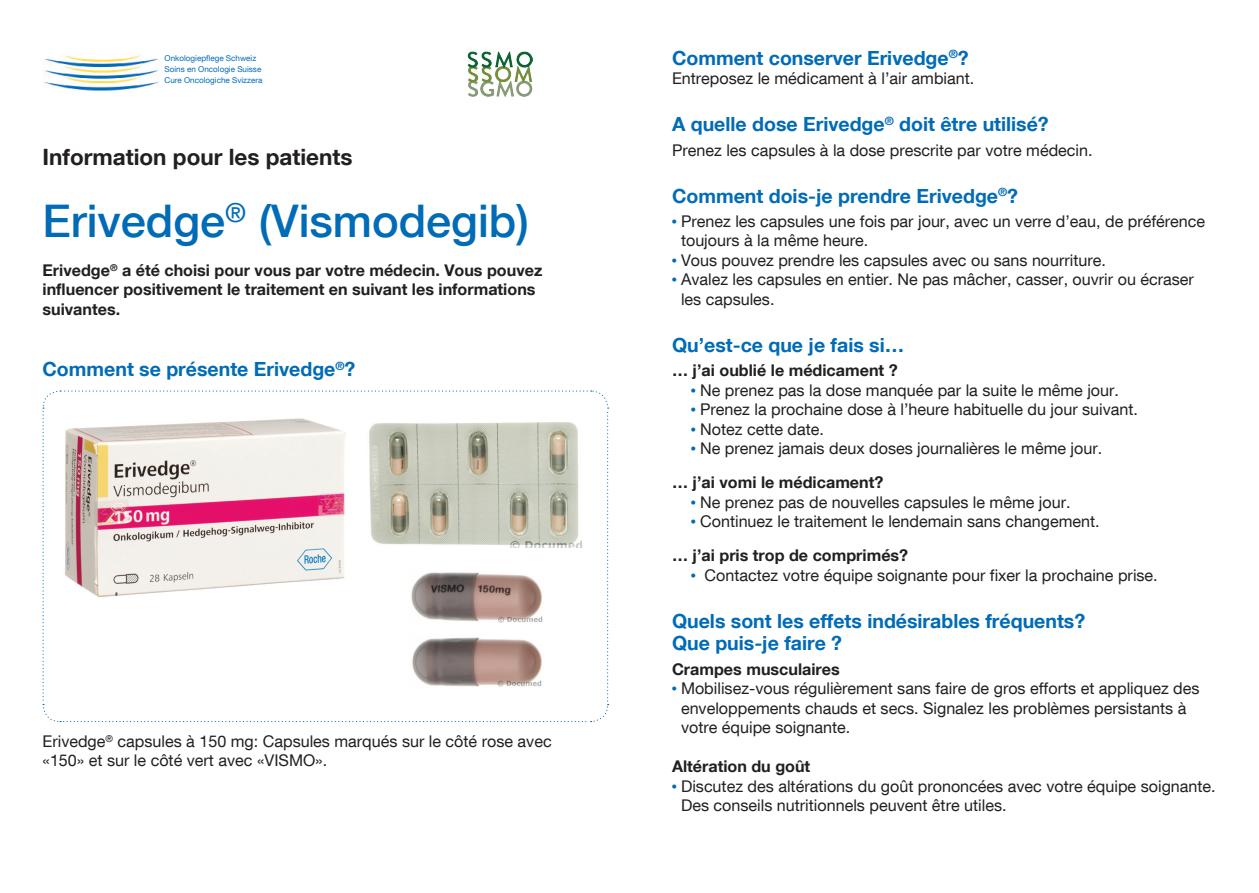
<style>
.page{position:relative;width:1259px;height:893px;background:#fff}
.page>*{position:absolute;margin:0;border:0;box-sizing:border-box;transform-origin:0 0}
.t1{font:500 45px "Helvetica Neue LT Com";color:#006bb6}
.t2{font:700 22.5px "Helvetica Neue LT Com";color:#231f20}
.t3{font:700 19.5px/22.5px "Helvetica Neue LT Com";color:#006bb6}
.t4{font:16.2px/19.5px "Helvetica Neue LT Com";color:#231f20}
.t5{font:700 16.2px/19.5px "Helvetica Neue LT Com";color:#231f20}
.t6{font:8.1px/10.9px "Helvetica Neue LT Com";color:#006bb6}
.s1{font-family:"Universal Std Newswith Comm Pi";color:#006bb6}
.s2{font-weight:700}
</style>
<div class="page">
<img style="left:44px;top:55px;width:115px;height:36px">
<svg style="left:42px;top:390px;width:567px;height:333px"></svg>
<img style="left:468px;top:51px;width:65px;height:45px">
<img style="left:367px;top:415px;width:217px;height:132px">
<img style="left:409px;top:570px;width:135px;height:53px">
<img style="left:409px;top:635px;width:135px;height:52px">
<img style="left:58px;top:410px;width:288px;height:190px">
<div style="left:247px;top:588px;width:106px;height:36px;background:#fff"></div>
<p class="t6" style="left:165px;top:53px;width:99px">Onkologiepflege Schweiz<br>Soins en Oncologie Suisse<br>Cure Oncologiche Svizzera</p>
<h2 class="t2" style="left:43px;top:143px;width:311px">Information pour les patients</h2>
<h1 class="t1" style="left:43px;top:194px;width:488px">Erivedge<sup>®</sup> (Vismodegib)</h1>
<p class="t5" style="left:43px;top:260px;width:501px">Erivedge<sup>®</sup> a été choisi pour vous par votre médecin. Vous pouvez influencer positivement le traitement en suivant les informations suivantes.</p>
<p class="t3" style="left:43px;top:358px;width:314px">Comment se présente Erivedge<sup>®</sup>?</p>
<p class="t4" style="left:43px;top:731px;width:510px">Erivedge<sup>®</sup> capsules à 150 mg: Capsules marqués sur le côté rose avec «150» et sur le côté vert avec «VISMO».</p>
<p class="t3" style="left:672px;top:46px;width:298px">Comment conserver Erivedge<sup>®</sup>?</p>
<p class="t4" style="left:672px;top:69px;width:304px">Entreposez le médicament à l’air ambiant.</p>
<p class="t3" style="left:672px;top:113px;width:378px">A quelle dose Erivedge<sup>®</sup> doit être utilisé?</p>
<p class="t4" style="left:672px;top:140px;width:422px">Prenez les capsules à la dose prescrite par votre médecin.</p>
<p class="t3" style="left:672px;top:184px;width:347px">Comment dois-je prendre Erivedge<sup>®</sup>?</p>
<p class="t4" style="left:681px;top:211px;width:526px;text-indent:-9px"><span class="s1">•</span> Prenez les capsules une fois par jour, avec un verre d’eau, de préférence toujours à la même heure.</p>
<p class="t4" style="left:672px;top:250px;width:435px"><span class="s1">•</span> Vous pouvez prendre les capsules avec ou sans nourriture.</p>
<p class="t4" style="left:681px;top:270px;width:514px;text-indent:-9px"><span class="s1">•</span> Avalez les capsules en entier. Ne pas mâcher, casser, ouvrir ou écraser les capsules.</p>
<p class="t3" style="left:672px;top:333px;width:234px">Qu’est-ce que je fais si…</p>
<p class="t5" style="left:672px;top:360px;width:227px">… j’ai oublié le médicament ?</p>
<p class="t4" style="left:691px;top:380px;width:429px"><span class="s1">•</span> Ne prenez pas la dose manquée par la suite le même jour.</p>
<p class="t4" style="left:691px;top:399px;width:448px"><span class="s1">•</span> Prenez la prochaine dose à l’heure habituelle du jour suivant.</p>
<p class="t4" style="left:691px;top:419px;width:134px"><span class="s1">•</span> Notez cette date.</p>
<p class="t4" style="left:672px;top:431px;width:432px;line-height:34px;text-indent:19px"><span class="s1">•</span> Ne prenez jamais deux doses journalières le même jour. <span class="s2">… j’ai vomi le médicament?</span></p>
<p class="t4" style="left:691px;top:492px;width:381px"><span class="s1">•</span> Ne prenez pas de nouvelles capsules le même jour.</p>
<p class="t4" style="left:672px;top:504px;width:429px;line-height:34px;text-indent:19px"><span class="s1">•</span> Continuez le traitement le lendemain sans changement. <span class="s2">… j’ai pris trop de comprimés?</span></p>
<p class="t4" style="left:691px;top:565px;width:468px"><span class="s1">•</span> Contactez votre équipe soignante pour fixer la prochaine prise.</p>
<p class="t3" style="left:672px;top:609px;width:415px">Quels sont les effets indésirables fréquents?<br>Que puis-je faire ?</p>
<p class="t5" style="left:672px;top:659px;width:169px">Crampes musculaires</p>
<p class="t4" style="left:681px;top:678px;width:520px;text-indent:-9px"><span class="s1">•</span> Mobilisez-vous régulièrement sans faire de gros efforts et appliquez des enveloppements chauds et secs. Signalez les problèmes persistants à votre équipe soignante.</p>
<p class="t5" style="left:672px;top:756px;width:140px">Altération du goût</p>
<p class="t4" style="left:681px;top:776px;width:536px;text-indent:-9px"><span class="s1">•</span> Discutez des altérations du goût prononcées avec votre équipe soignante.<br>Des conseils nutritionnels peuvent être utiles.</p>
</div>
